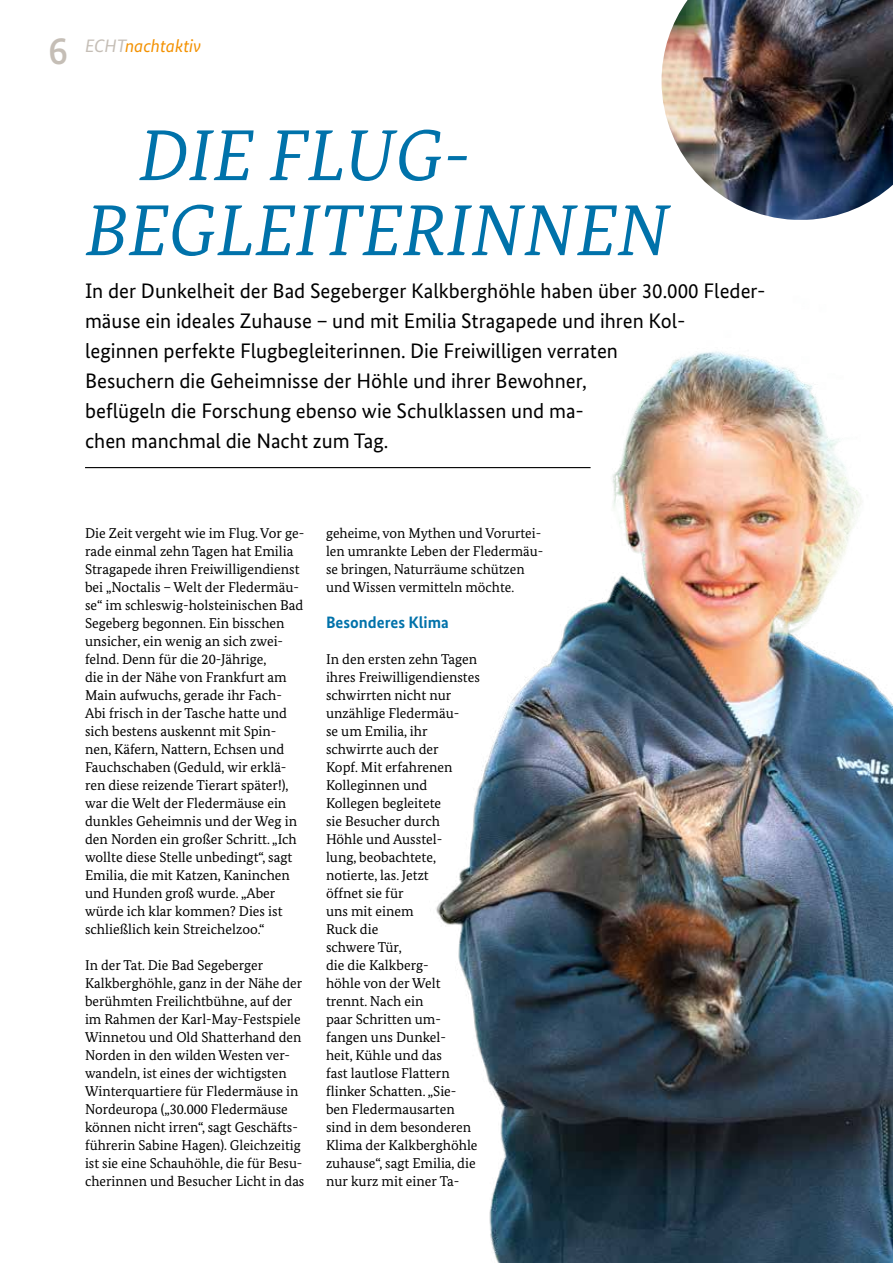
<style>
.page{position:relative;width:893px;height:1263px;background:#fff}
.page>*{position:absolute;margin:0;border:0;box-sizing:border-box;transform-origin:0 0}
.t1{font:italic 72px/75px "Bundes Serif";letter-spacing:.01em;color:#0072aa}
.t2{font:21px/30px "Bundes Sans";color:#000}
.t3{font:italic 18px "Bundes Sans";color:#f39100}
.t4{font:700 16.5px "Bundes Sans";color:#0072aa}
.t5{font:14.25px/18px "Bundes Serif";color:#000}
.s1{font-weight:500;font-style:normal;font-size:39px;color:#c5beb6}
.s2{color:#c5beb6}
</style>
<div class="page">
<hr style="left:85px;top:467px;width:506px;height:1px;background:#000">
<img style="left:662px;top:0;width:231px;height:220px">
<img style="left:429px;top:351px;width:464px;height:912px">
<p class="t3" style="left:49px;top:36px;width:154px"><span class="s1">6</span> <span class="s2">ECHT</span>nachtaktiv</p>
<h1 class="t1" style="left:85px;top:117px;width:585px;text-indent:54px">DIE FLUG-<br>BEGLEITERINNEN</h1>
<p class="t2" style="left:85px;top:276px;width:682px">In der Dunkelheit der Bad Segeberger Kalkberghöhle haben über 30.000 Fleder&shy;mäuse ein ideales Zuhause – und mit Emilia Stragapede und ihren Kol-<br>leginnen perfekte Flugbegleiterinnen. Die Freiwilligen verraten<br>Besuchern die Geheimnisse der Höhle und ihrer Bewohner,<br>beflügeln die Forschung ebenso wie Schulklassen und ma-<br>chen manchmal die Nacht zum Tag.</p>
<p class="t5" style="left:85px;top:524px;width:221px">Die Zeit vergeht wie im Flug. Vor ge&shy;rade einmal zehn Tagen hat Emilia Stragapede ihren Freiwilligendienst bei „Noctalis – Welt der Fledermäu&shy;se“ im schleswig-holsteinischen Bad Segeberg begonnen. Ein bisschen unsicher, ein wenig an sich zwei&shy;felnd. Denn für die 20-Jährige,<br>die in der Nähe von Frankfurt am Main aufwuchs, gerade ihr Fach-Abi frisch in der Tasche hatte und sich bestens auskennt mit Spin&shy;nen, Käfern, Nattern, Echsen und Fauchschaben (Geduld, wir erklä&shy;ren diese reizende Tierart später!), war die Welt der Fledermäuse ein dunkles Geheimnis und der Weg in den Norden ein großer Schritt. „Ich wollte diese Stelle unbedingt“, sagt Emilia, die mit Katzen, Kaninchen und Hunden groß wurde. „Aber würde ich klar kommen? Dies ist schließlich kein Streichelzoo.“</p>
<p class="t5" style="left:85px;top:956px;width:221px">In der Tat. Die Bad Segeberger Kalkberghöhle, ganz in der Nähe der berühmten Freilichtbühne, auf der im Rahmen der Karl-May-Festspiele Winnetou und Old Shatterhand den Norden in den wilden Westen ver&shy;wandeln, ist eines der wichtigsten Winterquartiere für Fledermäuse in Nordeuropa („30.000 Fledermäuse können nicht irren“, sagt Geschäfts&shy;führerin Sabine Hagen). Gleichzeitig ist sie eine Schauhöhle, die für Besu&shy;cherinnen und Besucher Licht in das</p>
<p class="t5" style="left:326px;top:524px;width:219px">geheime, von Mythen und Vorurtei&shy;len umrankte Leben der Fledermäu&shy;se bringen, Naturräume schützen und Wissen vermitteln möchte.</p>
<p class="t4" style="left:326px;top:613px;width:124px">Besonderes Klima</p>
<p class="t5" style="left:326px;top:650px;width:155px">In den ersten zehn Tagen ihres Freiwilligendienstes schwirrten nicht nur unzählige Fledermäu-<br>se um Emilia, ihr schwirrte auch der<br>Kopf. Mit erfahrenen<br>Kolleginnen und<br>Kollegen begleitete<br>sie Besucher durch<br>Höhle und Ausstel-<br>lung, beobachtete, notierte, las. Jetzt<br>öffnet sie für<br>uns mit einem<br>Ruck die<br>schwere Tür,<br>die die Kalkberg-<br>höhle von der Welt trennt. Nach ein<br>paar Schritten um&shy;fangen uns Dunkel-<br>heit, Kühle und das<br>fast lautlose Flattern flinker Schatten. „Sie&shy;ben Fledermausarten sind in dem besonderen<br>Klima der Kalkberghöhle zuhause“, sagt Emilia, die nur kurz mit einer Ta-</p>
</div>
